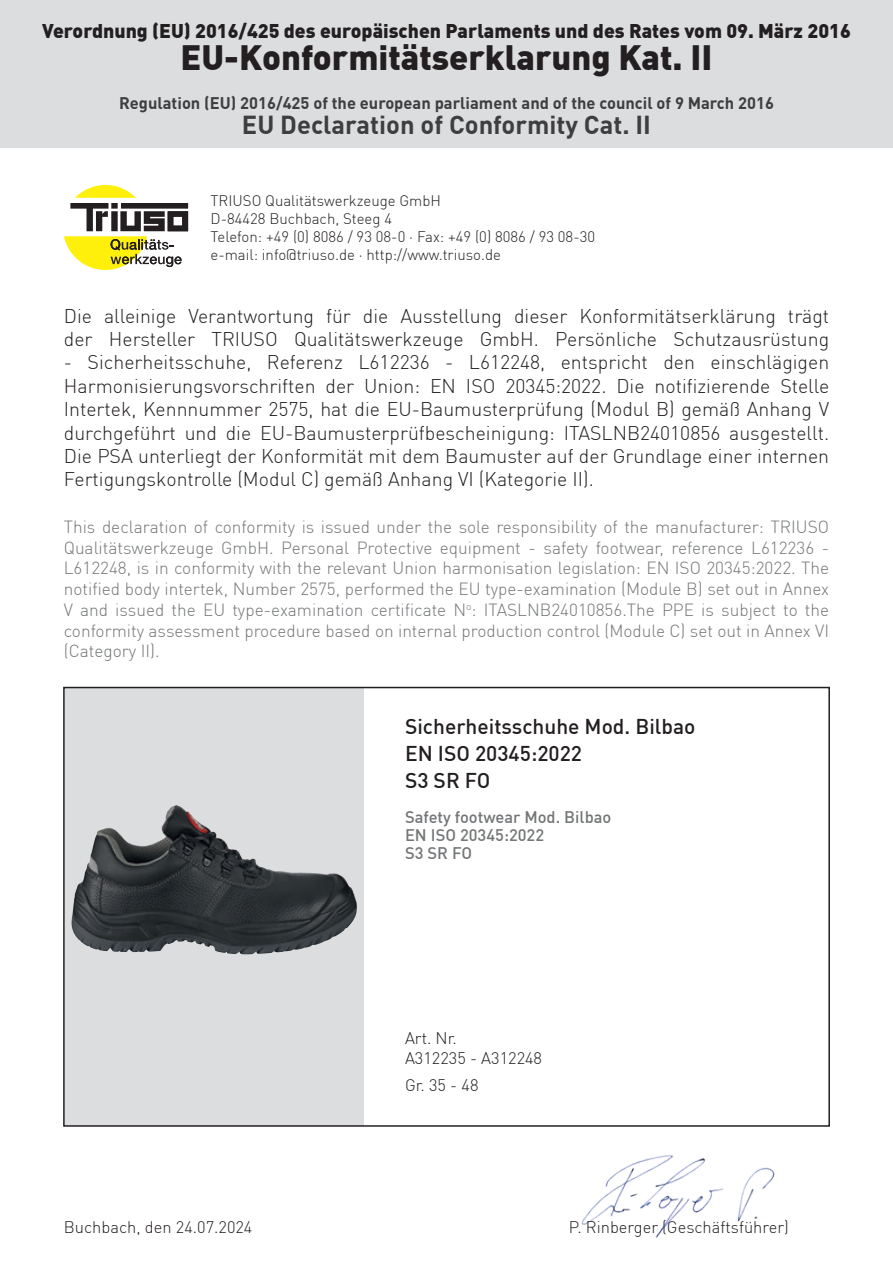
<style>
.page{position:relative;width:893px;height:1263px;background:#fff}
.page>*{position:absolute;margin:0;border:0;box-sizing:border-box;transform-origin:0 0}
.t1{font:900 34.5px "DIN Pro";color:#231f20}
.t2{font:700 25.5px "DIN Pro";color:#3e3e3f}
.t3{font:500 21px/27px "DIN Pro";color:#231f20}
.t4{font:300 19.5px/23.4px "DIN Pro";color:#231f20}
.t5{font:900 19.5px "DIN Pro";color:#231f20}
.t6{font:300 17.25px/20.7px "DIN Pro";color:#737577;text-align:justify}
.t7{font:300 16.5px/19.8px "DIN Pro";color:#231f20}
.t8{font:700 16.5px "DIN Pro";color:#3e3e3f}
.t9{font:500 16.5px/18px "DIN Pro";color:#737577}
.t10{font:300 15px/18px "DIN Pro";color:#231f20}
</style>
<div class="page">
<svg style="left:66px;top:690px;width:298px;height:434px;fill:#dcdddf"></svg>
<div style="left:63px;top:687px;width:767px;height:440px;border:2px solid #231f20"></div>
<div style="left:0;top:0;width:893px;height:147px;background:#dcdddf"></div>
<svg style="left:64px;top:185px;width:124px;height:85px"></svg>
<img style="left:581px;top:1155px;width:194px;height:83px">
<img style="left:162px;top:805px;width:14px;height:29px">
<p class="t5" style="left:42px;top:17px;width:810px">Verordnung (EU) 2016/425 des europäischen Parlaments und des Rates vom 09. März 2016</p>
<h1 class="t1" style="left:181px;top:34px;width:533px">EU-Konformitätserklarung Kat. II</h1>
<p class="t8" style="left:119px;top:92px;width:656px">Regulation (EU) 2016/425 of the european parliament and of the council of 9 March 2016</p>
<h2 class="t2" style="left:242px;top:108px;width:411px">EU Declaration of Conformity Cat. II</h2>
<p class="t10" style="left:211px;top:192px;width:386px">TRIUSO Qualitätswerkzeuge GmbH<br>D-84428 Buchbach, Steeg 4<br>Telefon: +49 (0) 8086 / 93 08-0 · Fax: +49 (0) 8086 / 93 08-30 e-mail: info@triuso.de · http://www.triuso.de</p>
<p class="t4" style="left:64px;top:304px;width:767px">Die alleinige Verantwortung für die Ausstellung dieser Konformitätserklärung trägt der Hersteller TRIUSO Qualitätswerkzeuge GmbH. Persönliche Schutzausrüstung</p>
<p class="t4" style="left:64px;top:350px;width:767px;text-align:justify">- Sicherheitsschuhe, Referenz L612236 - L612248, entspricht den einschlägigen Harmonisierungsvorschriften der Union: EN ISO 20345:2022. Die notifizierende Stelle Intertek, Kennnummer 2575, hat die EU-Baumusterprüfung (Modul B) gemäß Anhang V durchgeführt und die EU‑ Baumusterprüfbescheinigung: ITASLNB24010856 ausgestellt.<br>Die PSA unterliegt der Konformität mit dem Baumuster auf der Grundlage einer internen Fertigungskontrolle (Modul C) gemäß Anhang VI (Kategorie II).</p>
<p class="t6" style="left:64px;top:516px;width:767px">This declaration of conformity is issued under the sole responsibility of the manufacturer: TRIUSO Qualitätswerkzeuge GmbH. Personal Protective equipment - safety footwear, reference L612236 - L612248, is in conformity with the relevant Union harmonisation legislation: EN ISO 20345:2022. The notified body intertek, Number 2575, performed the EU type-examination (Module B) set out in Annex V and issued the EU type-examination certificate N<sup>o</sup>: ITASLNB24010856.The PPE is subject to the conformity assessment procedure based on internal production control (Module C) set out in Annex VI (Category II).</p>
<p class="t3" style="left:405px;top:712px;width:292px">Sicherheitsschuhe Mod. Bilbao<br>EN ISO 20345:2022<br>S3 SR FO</p>
<p class="t9" style="left:405px;top:807px;width:208px">Safety footwear Mod. Bilbao<br>EN ISO 20345:2022<br>S3 SR FO</p>
<p class="t7" style="left:405px;top:1028px;width:139px">Art. Nr.<br>A312235 - A312248</p>
<p class="t7" style="left:405px;top:1075px;width:75px">Gr. 35 - 48</p>
<p class="t7" style="left:64px;top:1217px;width:190px">Buchbach, den 24.07.2024</p>
<p class="t7" style="left:569px;top:1217px;width:222px">P. Rinberger (Geschäftsführer)</p>
</div>
